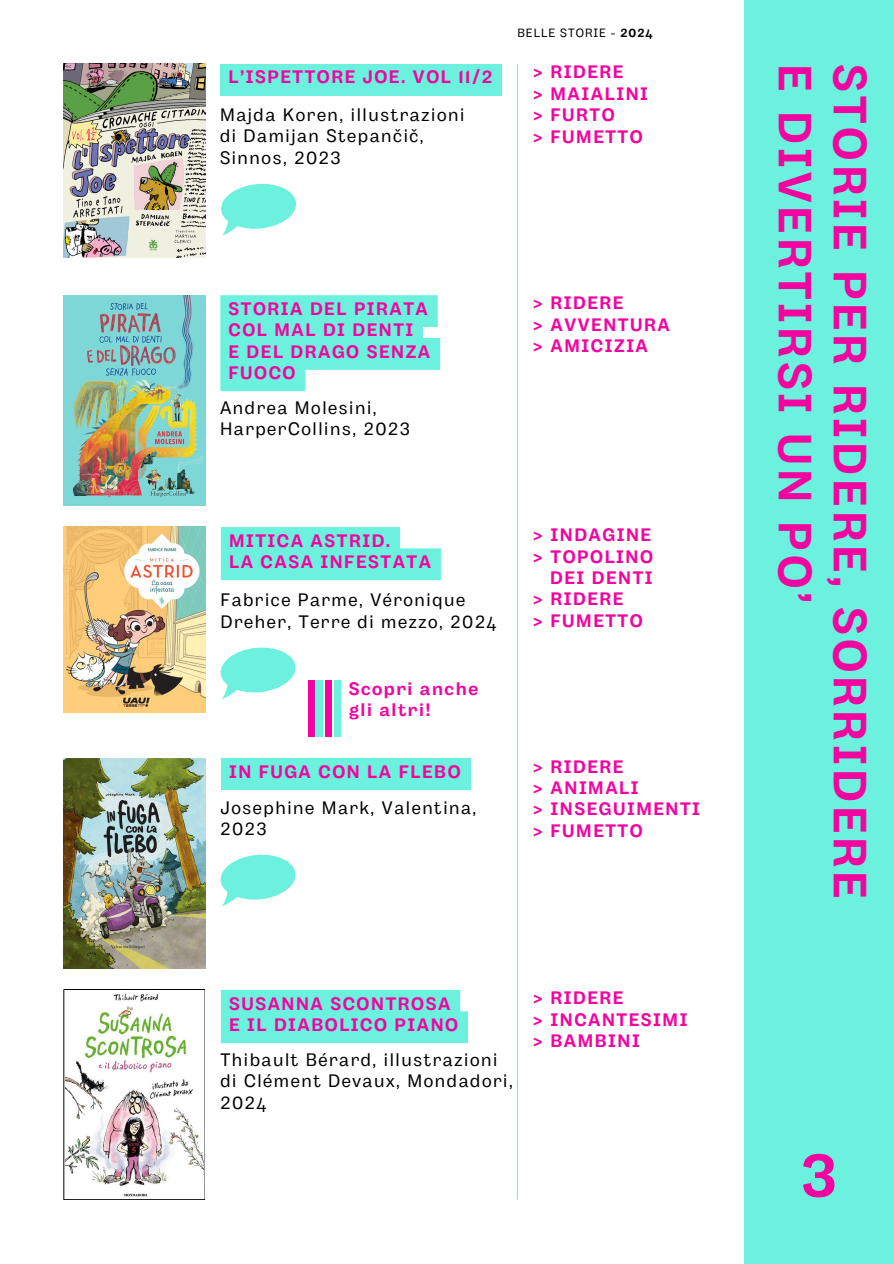
<style>
.page{position:relative;width:894px;height:1264px;background:#fff}
.page>*{position:absolute;margin:0;border:0;box-sizing:border-box;transform-origin:0 0}
.t1{font:700 61.05px "Body Grotesque";color:#f303a0}
.t2{font:700 46.5px/55.2px "Body Grotesque";letter-spacing:.085em;color:#f303a0}
.t3{font:700 18px/21.3px "Body Grotesque";letter-spacing:.09em;color:#f303a0}
.t4{font:18px/21.3px "Body Grotesque";letter-spacing:.09em;color:#000}
.t5{font:12px "Body Grotesque";letter-spacing:.085em;color:#000}
.s1{font-weight:700}
</style>
<div class="page">
<div style="left:743px;top:0;width:150px;height:1263px;background:#6bf1dd"></div>
<hr style="left:516px;top:64px;width:2px;height:1135px;background:#6bf1dd">
<img style="left:64px;top:64px;width:142px;height:193px">
<img style="left:64px;top:295px;width:142px;height:210px">
<img style="left:64px;top:526px;width:142px;height:186px">
<img style="left:64px;top:758px;width:142px;height:210px">
<img style="left:66px;top:993px;width:136px;height:204px">
<div style="left:220px;top:64px;width:282px;height:31px;background:#6bf1dd"></div>
<svg style="left:220px;top:295px;width:220px;height:96px;background:#81f3e2"></svg>
<svg style="left:221px;top:527px;width:220px;height:53px;background:#75f2df"></svg>
<div style="left:221px;top:758px;width:249px;height:32px;background:#6bf1dd"></div>
<div style="left:221px;top:989px;width:247px;height:54px;background:#6bf1dd"></div>
<svg style="left:221px;top:183px;width:75px;height:53px"></svg>
<svg style="left:220px;top:647px;width:76px;height:52px"></svg>
<svg style="left:220px;top:854px;width:76px;height:52px"></svg>
<div style="left:308px;top:680px;width:6px;height:56px;background:#f303a0"></div>
<div style="left:316px;top:680px;width:7px;height:56px;background:#6bf1dd"></div>
<div style="left:325px;top:680px;width:7px;height:56px;background:#f303a0"></div>
<div style="left:334px;top:680px;width:6px;height:56px;background:#6bf1dd"></div>
<h4 class="t3" style="left:228px;top:68px;width:265px">L’ISPETTORE JOE. VOL 11/2</h4>
<h4 class="t4" style="left:220px;top:105px;width:246px">Majda Koren, illustrazioni di Damijan Stepančič,<br>Sinnos, 2023</h4>
<h2 class="t5" style="left:517px;top:26px;width:137px">BELLE STORIE - <span class="s1">2024</span></h2>
<p class="t3" style="left:532px;top:63px;width:117px">&gt; RIDERE<br>&gt; MAIALINI &gt; FURTO<br>&gt; FUMETTO</p>
<p class="t3" style="left:228px;top:299px;width:203px">STORIA DEL PIRATA<br>COL MAL DI DENTI<br>E DEL DRAGO SENZA<br>FUOCO</p>
<p class="t4" style="left:220px;top:398px;width:191px">Andrea Molesini,<br>HarperCollins, 2023</p>
<h3 class="t3" style="left:229px;top:531px;width:203px">MITICA ASTRID.<br>LA CASA INFESTATA</h3>
<h2 class="t4" style="left:220px;top:591px;width:278px">Fabrice Parme, Véronique<br>Dreher, Terre di mezzo, 2024</h2>
<h2 class="t3" style="left:348px;top:679px;width:131px">Scopri anche gli altri!</h2>
<h2 class="t3" style="left:229px;top:762px;width:233px">IN FUGA CON LA FLEBO</h2>
<h4 class="t4" style="left:220px;top:798px;width:257px">Josephine Mark, Valentina,<br>2023</h4>
<h2 class="t3" style="left:532px;top:294px;width:139px">&gt; RIDERE<br>&gt; AVVENTURA &gt; AMICIZIA</h2>
<h4 class="t3" style="left:532px;top:525px;width:120px">&gt; INDAGINE</h4>
<h4 class="t3" style="left:532px;top:547px;width:122px">&gt; TOPOLINO</h4>
<h4 class="t3" style="left:550px;top:568px;width:104px">DEI DENTI</h4>
<h4 class="t3" style="left:532px;top:590px;width:93px">&gt; RIDERE</h4>
<h4 class="t3" style="left:532px;top:611px;width:112px">&gt; FUMETTO</h4>
<h2 class="t3" style="left:532px;top:757px;width:169px">&gt; RIDERE<br>&gt; ANIMALI<br>&gt; INSEGUIMENTI &gt; FUMETTO</h2>
<h4 class="t3" style="left:229px;top:994px;width:230px">SUSANNA SCONTROSA<br>E IL DIABOLICO PIANO</h4>
<h2 class="t3" style="left:532px;top:988px;width:156px">&gt; RIDERE<br>&gt; INCANTESIMI &gt; BAMBINI</h2>
<h2 class="t4" style="left:220px;top:1050px;width:294px">Thibault Bérard, illustrazioni di Clément Devaux, Mondadori,<br>2024</h2>
<p class="t2" style="left:873px;top:64px;width:835px;rotate:90deg">STORIE PER RIDERE, SORRIDERE<br>E DIVERTIRSI UN PO’</p>
<h2 class="t1" style="left:800px;top:1139px;width:37px">3</h2>
</div>
